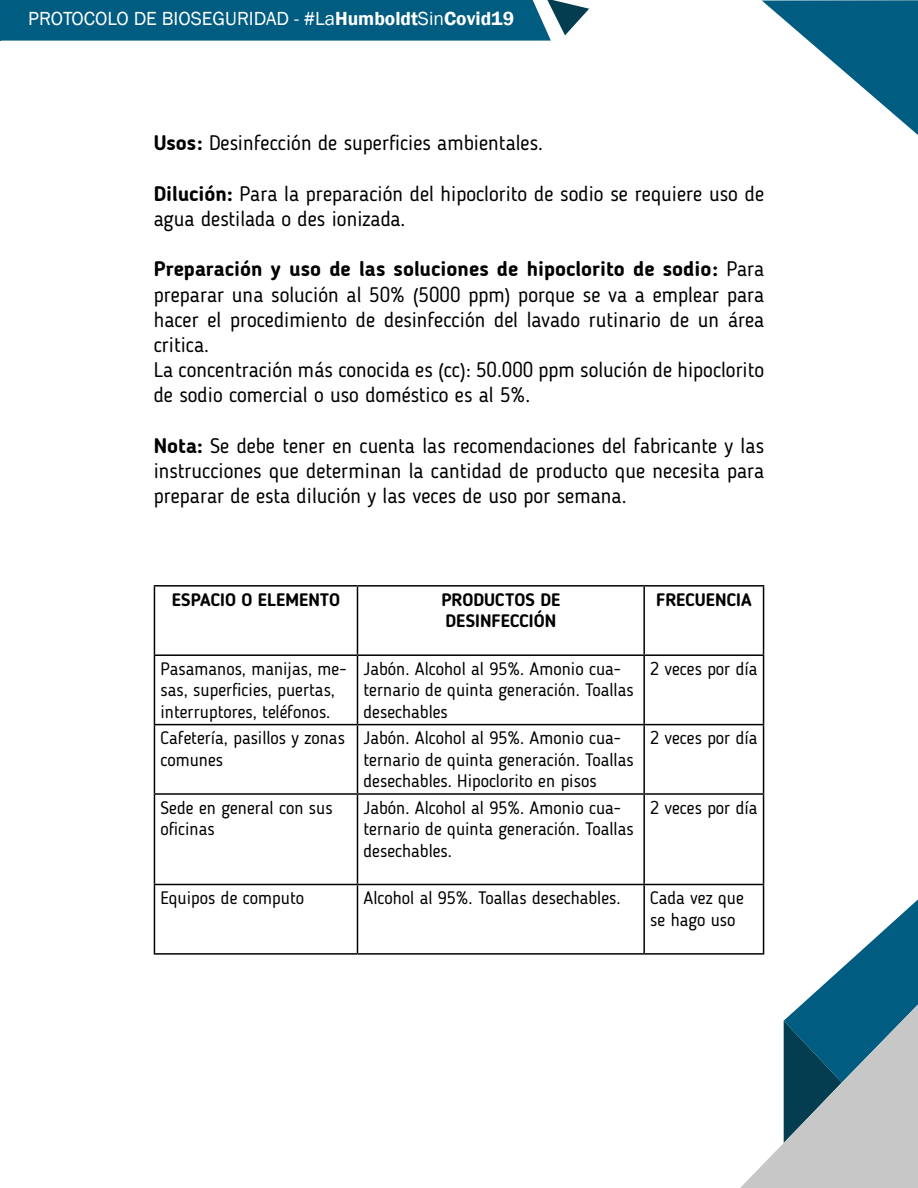
<style>
.page{position:relative;width:918px;height:1188px;background:#fff}
.page>*{position:absolute;margin:0;border:0;box-sizing:border-box;transform-origin:0 0}
.t1{font:21px/25.2px "Blogger Sans";color:#000}
.t2{font:19.5px "Franklin Gothic";color:#fff}
.t3{font:18px/21.6px "Blogger Sans";color:#000}
.t4{font:700 18px/21.6px "Blogger Sans";color:#000}
.s1{font-weight:600}
.s2{font-weight:700}
</style>
<div class="page">
<hr style="left:154px;top:585px;width:203px;height:2px;background:#000">
<hr style="left:154px;top:587px;width:1px;height:67px;background:#000">
<hr style="left:357px;top:585px;width:287px;height:2px;background:#000">
<hr style="left:357px;top:587px;width:1px;height:67px;background:#000">
<hr style="left:644px;top:585px;width:120px;height:2px;background:#000">
<hr style="left:643px;top:587px;width:2px;height:67px;background:#000">
<hr style="left:763px;top:587px;width:1px;height:67px;background:#000">
<hr style="left:154px;top:654px;width:203px;height:2px;background:#000">
<hr style="left:154px;top:656px;width:1px;height:68px;background:#000">
<hr style="left:357px;top:654px;width:287px;height:2px;background:#000">
<hr style="left:357px;top:656px;width:1px;height:68px;background:#000">
<hr style="left:644px;top:654px;width:120px;height:2px;background:#000">
<hr style="left:643px;top:656px;width:2px;height:68px;background:#000">
<hr style="left:763px;top:656px;width:1px;height:68px;background:#000">
<hr style="left:154px;top:724px;width:203px;height:1px;background:#000">
<hr style="left:154px;top:725px;width:1px;height:68px;background:#000">
<hr style="left:357px;top:724px;width:287px;height:1px;background:#000">
<hr style="left:357px;top:725px;width:1px;height:68px;background:#000">
<hr style="left:644px;top:724px;width:120px;height:1px;background:#000">
<hr style="left:643px;top:725px;width:2px;height:68px;background:#000">
<hr style="left:763px;top:725px;width:1px;height:68px;background:#000">
<hr style="left:154px;top:793px;width:203px;height:2px;background:#000">
<hr style="left:154px;top:795px;width:1px;height:89px;background:#000">
<hr style="left:357px;top:793px;width:287px;height:2px;background:#000">
<hr style="left:357px;top:795px;width:1px;height:89px;background:#000">
<hr style="left:644px;top:793px;width:120px;height:2px;background:#000">
<hr style="left:643px;top:795px;width:2px;height:89px;background:#000">
<hr style="left:763px;top:795px;width:1px;height:89px;background:#000">
<hr style="left:154px;top:884px;width:203px;height:1px;background:#000">
<hr style="left:154px;top:885px;width:1px;height:68px;background:#000">
<hr style="left:357px;top:884px;width:287px;height:1px;background:#000">
<hr style="left:357px;top:885px;width:1px;height:68px;background:#000">
<hr style="left:644px;top:884px;width:120px;height:1px;background:#000">
<hr style="left:643px;top:885px;width:2px;height:68px;background:#000">
<hr style="left:763px;top:885px;width:1px;height:68px;background:#000">
<hr style="left:154px;top:953px;width:203px;height:2px;background:#000">
<hr style="left:357px;top:953px;width:287px;height:2px;background:#000">
<hr style="left:644px;top:953px;width:120px;height:2px;background:#000">
<svg style="left:740px;top:899px;width:178px;height:289px"></svg>
<svg style="left:1px;top:0;width:588px;height:41px;background:#0e6485"></svg>
<hr style="left:0;top:0;width:1px;height:41px;background:#005c80">
<svg style="left:762px;top:0;width:156px;height:135px"></svg>
<p class="t2" style="left:28px;top:6px;width:487px">PROTOCOLO DE BIOSEGURIDAD - #La<span class="s1">Humboldt</span>Sin<span class="s1">Covid19</span></p>
<p class="t1" style="left:154px;top:130px;width:391px"><span class="s2">Usos:</span> Desinfección de superficies ambientales.</p>
<p class="t1" style="left:154px;top:181px;width:612px"><span class="s2">Dilución:</span> Para la preparación del hipoclorito de sodio se requiere uso de agua destilada o des ionizada.</p>
<p class="t1" style="left:154px;top:256px;width:612px"><span class="s2">Preparación y uso de las soluciones de hipoclorito de sodio:</span> Para preparar una solución al 50% (5000 ppm) porque se va a emplear para hacer el procedimiento de desinfección del lavado rutinario de un área critica.<br>La concentración más conocida es (cc): 50.000 ppm solución de hipoclorito de sodio comercial o uso doméstico es al 5%.</p>
<p class="t1" style="left:154px;top:433px;width:612px;text-align:justify"><span class="s2">Nota:</span> Se debe tener en cuenta las recomendaciones del fabricante y las instrucciones que determinan la cantidad de producto que necesita para preparar de esta dilución y las veces de uso por semana.</p>
<p class="t4" style="left:172px;top:588px;width:170px">ESPACIO O ELEMENTO</p>
<p class="t4" style="left:441px;top:588px;width:120px">PRODUCTOS DE<br>DESINFECCIÓN</p>
<p class="t4" style="left:656px;top:588px;width:97px">FRECUENCIA</p>
<p class="t3" style="left:160px;top:658px;width:188px">Pasamanos, manijas, me&shy;sas, superficies, puertas, interruptores, teléfonos.</p>
<p class="t3" style="left:363px;top:658px;width:272px">Jabón. Alcohol al 95%. Amonio cua&shy;ternario de quinta generación. Toallas desechables</p>
<p class="t3" style="left:650px;top:658px;width:109px">2 veces por día</p>
<p class="t3" style="left:160px;top:727px;width:186px">Cafetería, pasillos y zonas comunes</p>
<p class="t3" style="left:363px;top:727px;width:272px">Jabón. Alcohol al 95%. Amonio cua&shy;ternario de quinta generación. Toallas desechables. Hipoclorito en pisos</p>
<p class="t3" style="left:650px;top:727px;width:109px">2 veces por día</p>
<p class="t3" style="left:160px;top:797px;width:174px">Sede en general con sus oficinas</p>
<p class="t3" style="left:363px;top:797px;width:272px">Jabón. Alcohol al 95%. Amonio cua&shy;ternario de quinta generación. Toallas desechables.</p>
<p class="t3" style="left:650px;top:797px;width:109px">2 veces por día</p>
<p class="t3" style="left:160px;top:887px;width:145px">Equipos de computo</p>
<p class="t3" style="left:363px;top:887px;width:259px">Alcohol al 95%. Toallas desechables.</p>
<p class="t3" style="left:650px;top:887px;width:95px">Cada vez que se hago uso</p>
</div>
